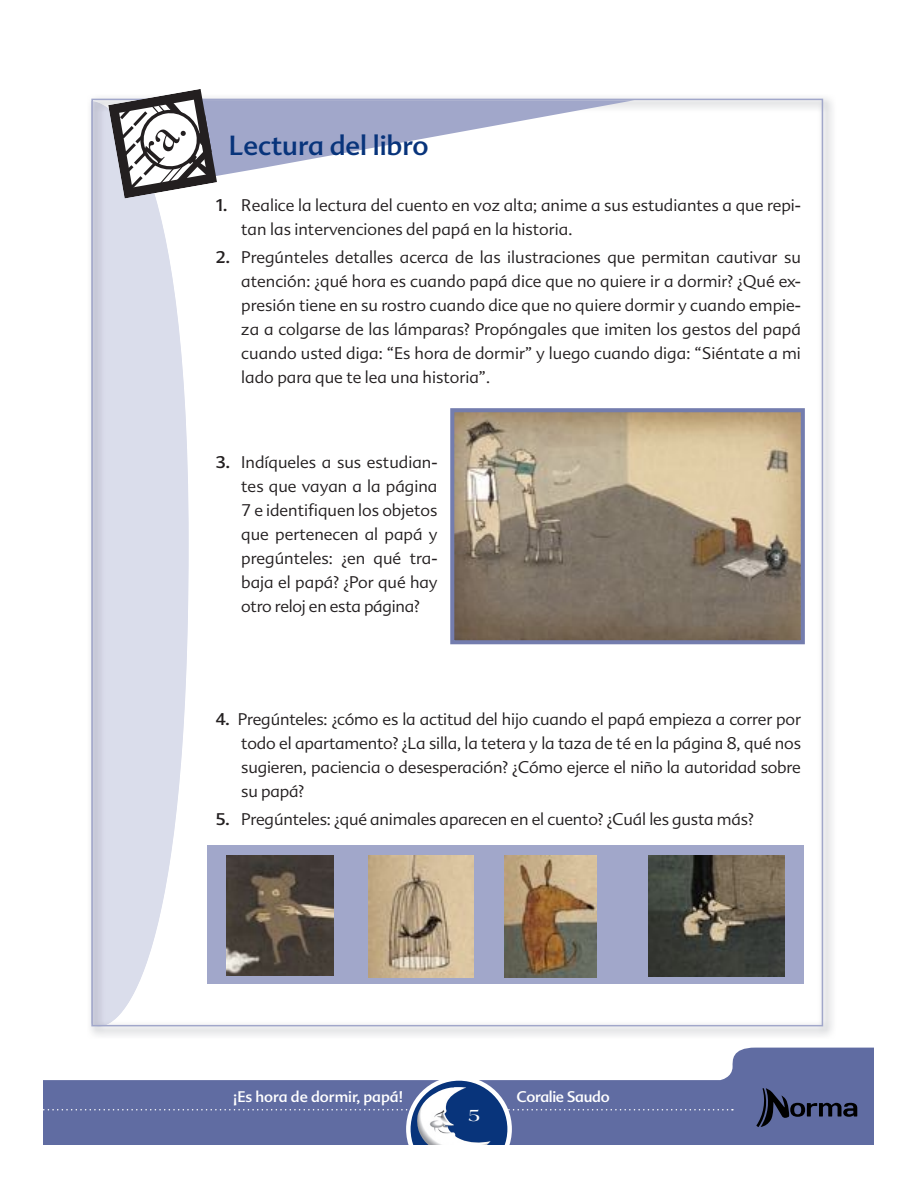
<style>
.page{position:relative;width:918px;height:1188px;background:#fff}
.page>*{position:absolute;margin:0;border:0;box-sizing:border-box;transform-origin:0 0}
.t1{font:27px "Advert";color:#08347b}
.t2{font:700 18px "Americana Std";color:#fff}
.t3{font:300 16.5px/24px "Advert";color:#231f20;text-align:justify}
.t4{font:15px "Advert";color:#fff}
.t5{font:15px "Advert";letter-spacing:-.02em;color:#fff}
.s1{font-weight:400}
</style>
<div class="page">
<svg style="left:43px;top:1048px;width:831px;height:97px;fill:#606ca2"></svg>
<svg style="left:43px;top:1109px;width:690px;height:2px"></svg>
<svg style="left:408px;top:1078px;width:102px;height:102px"></svg>
<div style="left:406px;top:1076px;width:106px;height:106px;border:4px solid #fff;border-radius:50%"></div>
<img style="left:416px;top:1087px;width:74px;height:58px">
<div style="left:0;top:1145px;width:898px;height:43px;background:#fff"></div>
<svg style="left:756px;top:1088px;width:101px;height:39px;background:#485179"></svg>
<img style="left:90px;top:98px;width:742px;height:938px">
<img style="left:94px;top:102px;width:95px;height:921px">
<svg style="left:108px;top:89px;width:526px;height:110px"></svg>
<img style="left:455px;top:413px;width:345px;height:226px">
<div style="left:450px;top:408px;width:355px;height:236px;border:4px solid #747dae"></div>
<div style="left:207px;top:845px;width:597px;height:139px;background:#a1a7ca"></div>
<img style="left:649px;top:855px;width:135px;height:122px">
<img style="left:369px;top:855px;width:104px;height:122px">
<img style="left:226px;top:855px;width:107px;height:121px">
<img style="left:504px;top:855px;width:92px;height:122px">
<h1 class="t1" style="left:229px;top:129px;width:201px">Lectura del libro</h1>
<p class="t3" style="left:241px;top:193px;width:561px;text-indent:-26px"><span class="s1">1.</span> Realice la lectura del cuento en voz alta; anime a sus estudiantes a que repi&shy;tan las intervenciones del papá en la historia.</p>
<p class="t3" style="left:241px;top:246px;width:561px;text-indent:-26px"><span class="s1">2.</span> Pregúnteles detalles acerca de las ilustraciones que permitan cautivar su atención: ¿qué hora es cuando papá dice que no quiere ir a dormir? ¿Qué ex&shy;presión tiene en su rostro cuando dice que no quiere dormir y cuando empie&shy;za a colgarse de las lámparas? Propóngales que imiten los gestos del papá cuando usted diga: “Es hora de dormir” y luego cuando diga: “Siéntate a mi lado para que te lea una historia”.</p>
<p class="t3" style="left:241px;top:450px;width:198px;text-indent:-26px"><span class="s1">3.</span> Indíqueles a sus estudian&shy;tes que vayan a la página 7 e identifiquen los objetos que pertenecen al papá y pregúnteles: ¿en qué tra&shy;baja el papá? ¿Por qué hay otro reloj en esta página?</p>
<p class="t3" style="left:241px;top:707px;width:561px;text-indent:-26px"><span class="s1">4.</span> Pregúnteles: ¿cómo es la actitud del hijo cuando el papá empieza a correr por todo el apartamento? ¿La silla, la tetera y la taza de té en la página 8, qué nos sugieren, paciencia o desesperación? ¿Cómo ejerce el niño la autoridad sobre su papá?</p>
<p class="t3" style="left:216px;top:808px;width:540px"><span class="s1">5.</span> Pregúnteles: ¿qué animales aparecen en el cuento? ¿Cuál les gusta más?</p>
<p class="t4" style="left:233px;top:1088px;width:172px">¡Es hora de dormir, papá!</p>
<p class="t2" style="left:468px;top:1105px;width:13px">5</p>
<p class="t5" style="left:516px;top:1088px;width:95px">Coralie Saudo</p>
</div>
